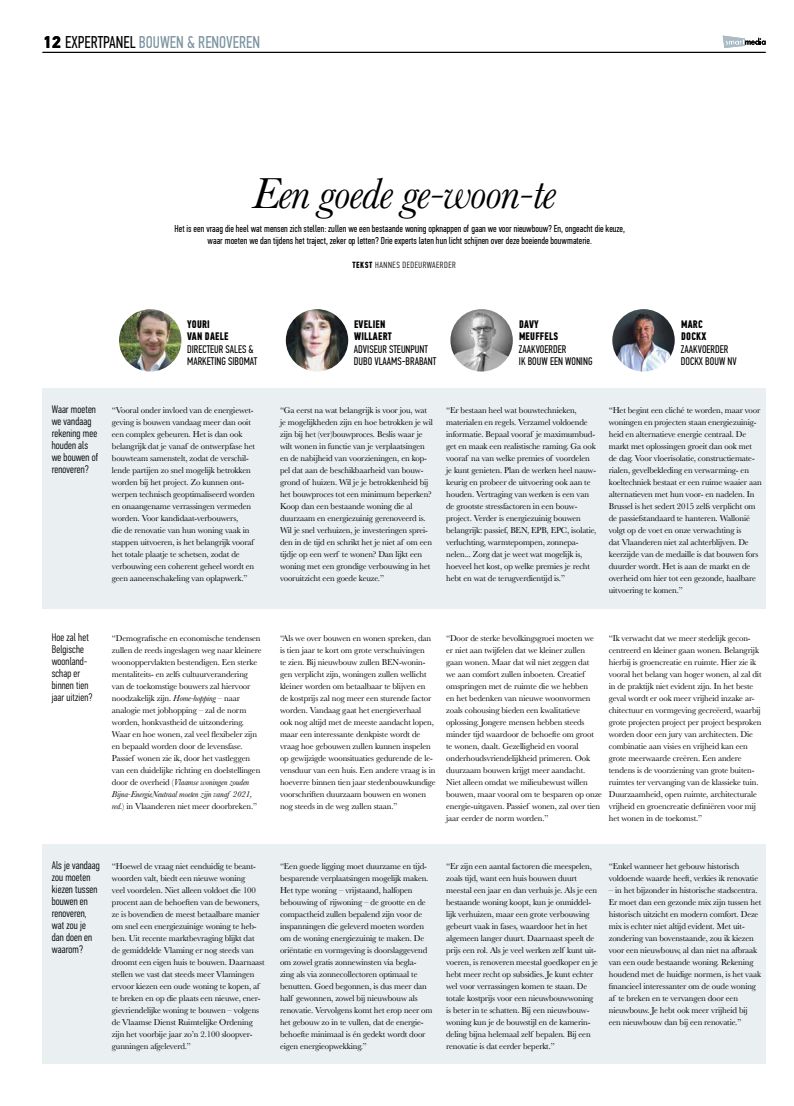
<style>
.page{position:relative;width:794px;height:1106px;background:#fff}
.page>*{position:absolute;margin:0;border:0;box-sizing:border-box;transform-origin:0 0}
.t1{font:italic 45px "Baskerville";letter-spacing:-.025em;color:#000}
.t2{font:17px "PF Din Text Comp Pro";color:#7a939e}
.t3{font:300 11px/12px "PF Din Text Comp Pro";letter-spacing:.01em;color:#000}
.t4{font:11px/12px "PF Din Text Comp Pro";color:#000}
.t5{font:700 11px/12px "PF Din Text Comp Pro";letter-spacing:.02em;color:#000}
.t6{font:10px/12px "PF Din Text Comp Pro";color:#000;text-align:center}
.t7{font:300 9px "PF Din Text Comp Pro";letter-spacing:.06em;color:#000}
.t8{font:8.8px/12px "Baskerville";letter-spacing:-.015em;color:#000}
.s1{font-family:"PF Din Text Pro";font-weight:700;color:#000}
.s2{color:#000}
.s3{font-weight:700}
.s4{font-style:italic}
</style>
<div class="page">
<svg style="left:722px;top:36px;width:43px;height:12px"></svg>
<hr style="left:43px;top:52px;width:722px;height:1px;background:#000">
<div style="left:43px;top:388px;width:722px;height:221px;background:#eaeff2"></div>
<div style="left:43px;top:844px;width:722px;height:219px;background:#eaeff2"></div>
<img style="left:119px;top:309px;width:62px;height:62px;border-radius:31px">
<img style="left:450px;top:309px;width:63px;height:62px;border-radius:31px">
<img style="left:286px;top:309px;width:62px;height:62px;border-radius:31px">
<img style="left:612px;top:309px;width:62px;height:62px;border-radius:31px">
<h2 class="t2" style="left:43px;top:33px;width:219px"><span class="s1">12</span> <span class="s2">EXPERTPANEL</span> BOUWEN &amp; RENOVEREN</h2>
<h1 class="t1" style="left:252px;top:164px;width:305px">Een goede ge-woon-te</h1>
<p class="t6" style="left:174px;top:223px;width:452px">Het is een vraag die heel wat mensen zich stellen: zullen we een bestaande woning opknappen of gaan we voor nieuwbouw? En, ongeacht die keuze, waar moeten we dan tijdens het traject, zeker op letten? Drie experts laten hun licht schijnen over deze boeiende bouwmaterie.</p>
<p class="t7" style="left:352px;top:260px;width:105px"><span class="s3">TEKST</span> HANNES DEDEURWAERDER</p>
<p class="t5" style="left:187px;top:319px;width:43px">YOURI<br>VAN DAELE</p>
<p class="t4" style="left:187px;top:343px;width:72px">DIRECTEUR SALES &amp;<br>MARKETING SIBOMAT</p>
<p class="t5" style="left:354px;top:319px;width:39px">EVELIEN<br>WILLAERT</p>
<p class="t4" style="left:354px;top:343px;width:84px">ADVISEUR STEUNPUNT<br>DUBO VLAAMS-BRABANT</p>
<p class="t5" style="left:519px;top:319px;width:41px">DAVY<br>MEUFFELS</p>
<p class="t4" style="left:519px;top:343px;width:75px">ZAAKVOERDER<br>IK BOUW EEN WONING</p>
<p class="t5" style="left:681px;top:319px;width:27px">MARC<br>DOCKX</p>
<p class="t4" style="left:681px;top:343px;width:57px">ZAAKVOERDER<br>DOCKX BOUW NV</p>
<p class="t3" style="left:52px;top:403px;width:48px">Waar moeten we vandaag rekening mee houden als we bouwen of renoveren?</p>
<p class="t8" style="left:112px;top:404px;width:145px">“Vooral onder invloed van de energiewet&shy;geving is bouwen vandaag meer dan ooit een complex gebeuren. Het is dan ook belangrijk dat je vanaf de ontwerpfase het bouwteam samenstelt, zodat de verschil&shy;lende partijen zo snel mogelijk betrokken worden bij het project. Zo kunnen ont&shy;werpen technisch geoptimaliseerd worden en onaangename verrassingen vermeden worden. Voor kandidaat-verbouwers,<br>die de renovatie van hun woning vaak in stappen uitvoeren, is het belangrijk vooraf het totale plaatje te schetsen, zodat de verbouwing een coherent geheel wordt en geen aaneenschakeling van oplapwerk.”</p>
<p class="t3" style="left:52px;top:631px;width:42px">Hoe zal het<br>Belgische woonland&shy;schap er binnen tien jaar uitzien?</p>
<p class="t8" style="left:112px;top:632px;width:151px">“Demografische en economische tendensen zullen de reeds ingeslagen weg naar kleinere woonoppervlakten bestendigen. Een sterke mentaliteits- en zelfs cultuurverandering van de toekomstige bouwers zal hiervoor noodzakelijk zijn. <span class="s4">Home-hopping</span> – naar analogie met jobhopping – zal de norm worden, honkvastheid de uitzondering.<br>Waar en hoe wonen, zal veel flexibeler zijn en bepaald worden door de levensfase.<br>Passief wonen zie ik, door het vastleggen van een duidelijke richting en doelstellingen door de overheid (<span class="s4">Vlaamse woningen zouden Bijna-EnergieNeutraal moeten zijn vanaf 2021, red.</span>) in Vlaanderen niet meer doorbreken.”</p>
<p class="t3" style="left:52px;top:859px;width:50px">Als je vandaag zou moeten kiezen tussen bouwen en renoveren, wat zou je dan doen en waarom?</p>
<p class="t8" style="left:112px;top:860px;width:154px">“Hoewel de vraag niet eenduidig te beant&shy;woorden valt, biedt een nieuwe woning<br>veel voordelen. Niet alleen voldoet die 100 procent aan de behoeften van de bewoners, ze is bovendien de meest betaalbare manier om snel een energiezuinige woning te heb&shy;ben. Uit recente marktbevraging blijkt dat de gemiddelde Vlaming er nog steeds van droomt een eigen huis te bouwen. Daarnaast stellen we vast dat steeds meer Vlamingen ervoor kiezen een oude woning te kopen, af te breken en op die plaats een nieuwe, ener&shy;gievriendelijke woning te bouwen – volgens de Vlaamse Dienst Ruimtelijke Ordening zijn het voorbije jaar zo’n 2.100 sloopver&shy;gunningen afgeleverd.”</p>
<p class="t8" style="left:280px;top:404px;width:154px">“Ga eerst na wat belangrijk is voor jou, wat je mogelijkheden zijn en hoe betrokken je wil zijn bij het (ver)bouwproces. Beslis waar je wilt wonen in functie van je verplaatsingen en de nabijheid van voorzieningen, en kop&shy;pel dat aan de beschikbaarheid van bouw&shy;grond of huizen. Wil je je betrokkenheid bij het bouwproces tot een minimum beperken?<br>Koop dan een bestaande woning die al duurzaam en energiezuinig gerenoveerd is.<br>Wil je snel verhuizen, je investeringen sprei&shy;den in de tijd en schrikt het je niet af om een tijdje op een werf te wonen? Dan lijkt een woning met een grondige verbouwing in het vooruitzicht een goede keuze.”</p>
<p class="t8" style="left:446px;top:404px;width:152px">“Er bestaan heel wat bouwtechnieken, materialen en regels. Verzamel voldoende informatie. Bepaal vooraf je maximumbud&shy;get en maak een realistische raming. Ga ook vooraf na van welke premies of voordelen je kunt genieten. Plan de werken heel nauw&shy;keurig en probeer de uitvoering ook aan te houden. Vertraging van werken is een van de grootste stressfactoren in een bouw&shy;project. Verder is energiezuinig bouwen belangrijk: passief, BEN, EPB, EPC, isolatie, verluchting, warmtepompen, zonnepa&shy;nelen... Zorg dat je weet wat mogelijk is, hoeveel het kost, op welke premies je recht hebt en wat de terugverdientijd is.”</p>
<p class="t8" style="left:609px;top:404px;width:154px">“Het begint een cliché te worden, maar voor woningen en projecten staan energiezuinig&shy;heid en alternatieve energie centraal. De markt met oplossingen groeit dan ook met de dag. Voor vloerisolatie, constructiemate&shy;rialen, gevelbekleding en verwarming- en koeltechniek bestaat er een ruime waaier aan alternatieven met hun voor- en nadelen. In Brussel is het sedert 2015 zelfs verplicht om de passiefstandaard te hanteren. Wallonië volgt op de voet en onze verwachting is<br>dat Vlaanderen niet zal achterblijven. De keerzijde van de medaille is dat bouwen fors duurder wordt. Het is aan de markt en de overheid om hier tot een gezonde, haalbare uitvoering te komen.”</p>
<p class="t8" style="left:446px;top:632px;width:157px">“Door de sterke bevolkingsgroei moeten we er niet aan twijfelen dat we kleiner zullen gaan wonen. Maar dat wil niet zeggen dat<br>we aan comfort zullen inboeten. Creatief omspringen met de ruimte die we hebben<br>en het bedenken van nieuwe woonvormen zoals cohousing bieden een kwalitatieve oplossing. Jongere mensen hebben steeds minder tijd waardoor de behoefte om groot te wonen, daalt. Gezelligheid en vooral onderhoudsvriendelijkheid primeren. Ook duurzaam bouwen krijgt meer aandacht.<br>Niet alleen omdat we milieubewust willen bouwen, maar vooral om te besparen op onze energie-uitgaven. Passief wonen, zal over tien jaar eerder de norm worden.”</p>
<p class="t8" style="left:609px;top:632px;width:154px">“Ik verwacht dat we meer stedelijk gecon&shy;centreerd en kleiner gaan wonen. Belangrijk hierbij is groencreatie en ruimte. Hier zie ik vooral het belang van hoger wonen, al zal dit in de praktijk niet evident zijn. In het beste geval wordt er ook meer vrijheid inzake ar&shy;chitectuur en vormgeving gecreëerd, waarbij grote projecten project per project besproken worden door een jury van architecten. Die combinatie aan visies en vrijheid kan een grote meerwaarde creëren. Een andere tendens is de voorziening van grote buiten&shy;ruimtes ter vervanging van de klassieke tuin.<br>Duurzaamheid, open ruimte, architecturale vrijheid en groencreatie definiëren voor mij het wonen in de toekomst.”</p>
<p class="t8" style="left:446px;top:860px;width:153px">“Er zijn een aantal factoren die meespelen, zoals tijd, want een huis bouwen duurt meestal een jaar en dan verhuis je. Als je een bestaande woning koopt, kun je onmiddel&shy;lijk verhuizen, maar een grote verbouwing gebeurt vaak in fases, waardoor het in het algemeen langer duurt. Daarnaast speelt de prijs een rol. Als je veel werken zelf kunt uit&shy;voeren, is renoveren meestal goedkoper en je hebt meer recht op subsidies. Je kunt echter wel voor verrassingen komen te staan. De totale kostprijs voor een nieuwbouwwoning is beter in te schatten. Bij een nieuwbouw&shy;woning kun je de bouwstijl en de kamerin&shy;deling bijna helemaal zelf bepalen. Bij een renovatie is dat eerder beperkt.”</p>
<p class="t8" style="left:609px;top:860px;width:151px">“Enkel wanneer het gebouw historisch voldoende waarde heeft, verkies ik renovatie</p>
<p class="t8" style="left:280px;top:632px;width:157px">“Als we over bouwen en wonen spreken, dan is tien jaar te kort om grote verschuivingen<br>te zien. Bij nieuwbouw zullen BEN-wonin&shy;gen verplicht zijn, woningen zullen wellicht kleiner worden om betaalbaar te blijven en de kostprijs zal nog meer een sturende factor worden. Vandaag gaat het energieverhaal ook nog altijd met de meeste aandacht lopen, maar een interessante denkpiste wordt de vraag hoe gebouwen zullen kunnen inspelen op gewijzigde woonsituaties gedurende de le&shy;vensduur van een huis. Een andere vraag is in hoeverre binnen tien jaar stedenbouwkundige voorschriften duurzaam bouwen en wonen nog steeds in de weg zullen staan.”</p>
<p class="t8" style="left:280px;top:860px;width:154px">“Een goede ligging moet duurzame en tijd&shy;besparende verplaatsingen mogelijk maken.<br>Het type woning – vrijstaand, halfopen bebouwing of rijwoning – de grootte en de compactheid zullen bepalend zijn voor de inspanningen die geleverd moeten worden om de woning energiezuinig te maken. De oriëntatie en vormgeving is doorslaggevend om zowel gratis zonnewinsten via begla&shy;zing als via zonnecollectoren optimaal te benutten. Goed begonnen, is dus meer dan half gewonnen, zowel bij nieuwbouw als renovatie. Vervolgens komt het erop neer om het gebouw zo in te vullen, dat de energie&shy;behoefte minimaal is én gedekt wordt door eigen energieopwekking.”</p>
<p class="t8" style="left:609px;top:884px;width:154px">– in het bijzonder in historische stadscentra.<br>Er moet dan een gezonde mix zijn tussen het historisch uitzicht en modern comfort. Deze mix is echter niet altijd evident. Met uit&shy;zondering van bovenstaande, zou ik kiezen voor een nieuwbouw, al dan niet na afbraak van een oude bestaande woning. Rekening houdend met de huidige normen, is het vaak financieel interessanter om de oude woning af te breken en te vervangen door een nieuwbouw. Je hebt ook meer vrijheid bij een nieuwbouw dan bij een renovatie.”</p>
</div>
